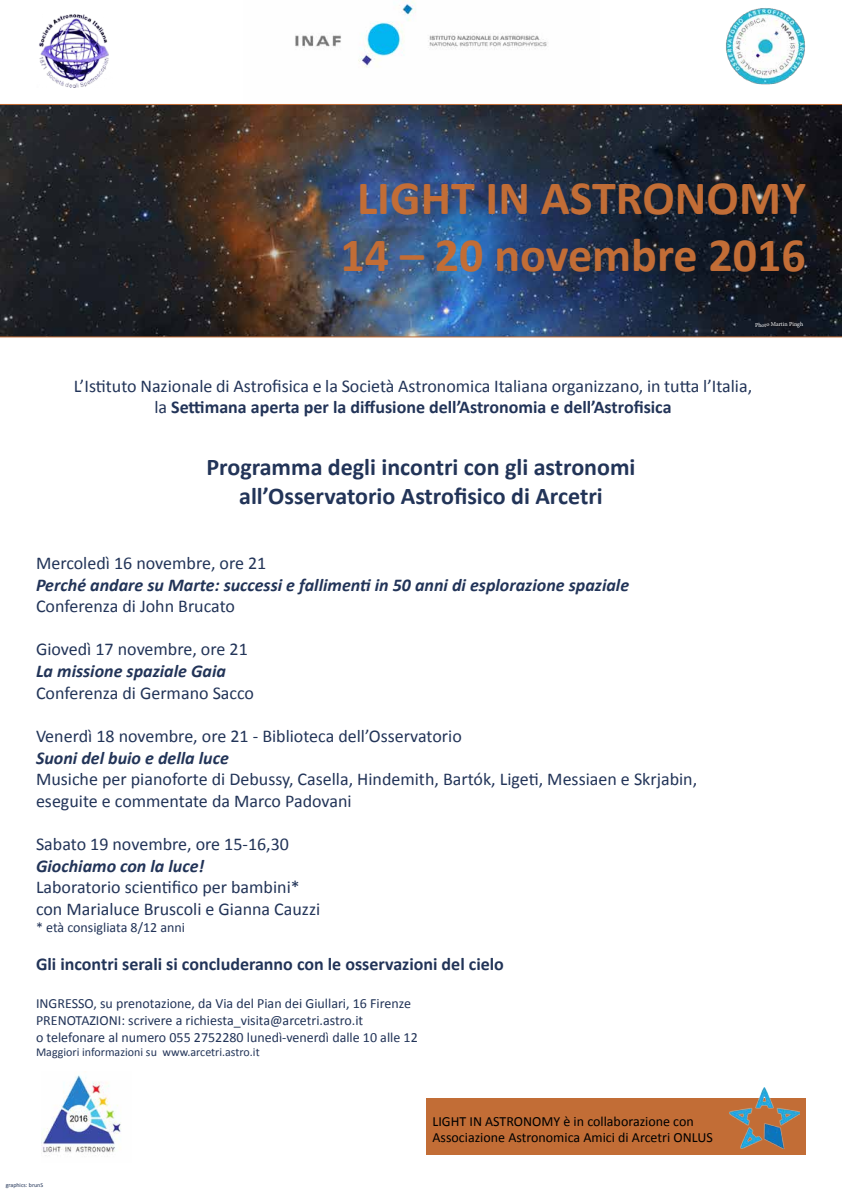
<style>
.page{position:relative;width:842px;height:1191px;background:#fff}
.page>*{position:absolute;margin:0;border:0;box-sizing:border-box;transform-origin:0 0}
.t1{font:700 48px/57.6px "Calibri";color:#c26d36;text-align:center}
.t2{font:700 24px/28.8px "Calibri";color:#223458;text-align:center}
.t3{font:18px/21.6px "Calibri";color:#223458}
.t4{font:italic 700 18px "Calibri";color:#223458}
.t5{font:700 18px "Calibri";color:#223458}
.t6{font:14px/16.8px "Calibri";color:#223458}
.t7{font:14px/16.8px "Calibri";color:#000}
.t8{font:12px "Calibri";color:#223458}
.t9{font:6px "Minion Pro";color:#fff}
.t10{font:6px "Calibri";color:#223458}
.s1{font-weight:700}
</style>
<div class="page">
<img style="left:42px;top:1071px;width:79px;height:85px">
<div style="left:426px;top:1098px;width:380px;height:57px;background:#c26d36"></div>
<img style="left:729px;top:1087px;width:70px;height:61px">
<img style="left:0;top:104px;width:842px;height:233px">
<img style="left:39px;top:14px;width:70px;height:74px">
<img style="left:726px;top:8px;width:79px;height:77px">
<img style="left:295px;top:0;width:252px;height:68px">
<h1 class="t1" style="left:341px;top:169px;width:467px">LIGHT IN ASTRONOMY<br>14 – 20 novembre 2016</h1>
<p class="t9" style="left:755px;top:321px;width:50px;rotate:-1deg">Photo Martin Pingh</p>
<p class="t3" style="left:74px;top:375px;width:680px;text-align:center">L’Istituto Nazionale di Astrofisica e la Società Astronomica Italiana organizzano, in tutta l’Italia, la <span class="s1">Settimana aperta per la diffusione dell’Astronomia e dell’Astrofisica</span></p>
<h2 class="t2" style="left:206px;top:453px;width:431px">Programma degli incontri con gli astronomi all’Osservatorio Astrofisico di Arcetri</h2>
<p class="t3" style="left:36px;top:552px;width:232px">Mercoledì 16 novembre, ore 21</p>
<p class="t4" style="left:36px;top:573px;width:595px">Perché andare su Marte: successi e fallimenti in 50 anni di esplorazione spaziale</p>
<p class="t3" style="left:36px;top:595px;width:201px">Conferenza di John Brucato</p>
<p class="t3" style="left:36px;top:639px;width:213px">Giovedì 17 novembre, ore 21</p>
<p class="t4" style="left:36px;top:659px;width:191px">La missione spaziale Gaia</p>
<p class="t3" style="left:36px;top:682px;width:220px">Conferenza di Germano Sacco</p>
<p class="t3" style="left:36px;top:725px;width:427px">Venerdì 18 novembre, ore 21 - Biblioteca dell’Osservatorio</p>
<p class="t4" style="left:36px;top:746px;width:194px">Suoni del buio e della luce</p>
<p class="t3" style="left:36px;top:768px;width:663px">Musiche per pianoforte di Debussy, Casella, Hindemith, Bartók, Ligeti, Messiaen e Skrjabin, eseguite e commentate da Marco Padovani</p>
<p class="t3" style="left:36px;top:833px;width:255px">Sabato 19 novembre, ore 15-16,30</p>
<p class="t4" style="left:36px;top:854px;width:170px">Giochiamo con la luce!</p>
<p class="t3" style="left:36px;top:876px;width:286px">Laboratorio scientifico per bambini* con Marialuce Bruscoli e Gianna Cauzzi</p>
<p class="t6" style="left:36px;top:918px;width:151px">* età consigliata 8/12 anni</p>
<p class="t5" style="left:36px;top:952px;width:469px">Gli incontri serali si concluderanno con le osservazioni del cielo</p>
<p class="t6" style="left:36px;top:995px;width:383px">INGRESSO, su prenotazione, da Via del Pian dei Giullari, 16 Firenze<br>PRENOTAZIONI: scrivere a richiesta_visita@arcetri.astro.it<br>o telefonare al numero 055 2752280 lunedì-venerdì dalle 10 alle 12</p>
<p class="t8" style="left:36px;top:1044px;width:225px">Maggiori informazioni su www.arcetri.astro.it</p>
<p class="t10" style="left:6px;top:1181px;width:39px">graphics: brunS</p>
<p class="t7" style="left:432px;top:1112px;width:282px">LIGHT IN ASTRONOMY è in collaborazione con<br>Associazione Astronomica Amici di Arcetri ONLUS</p>
</div>
